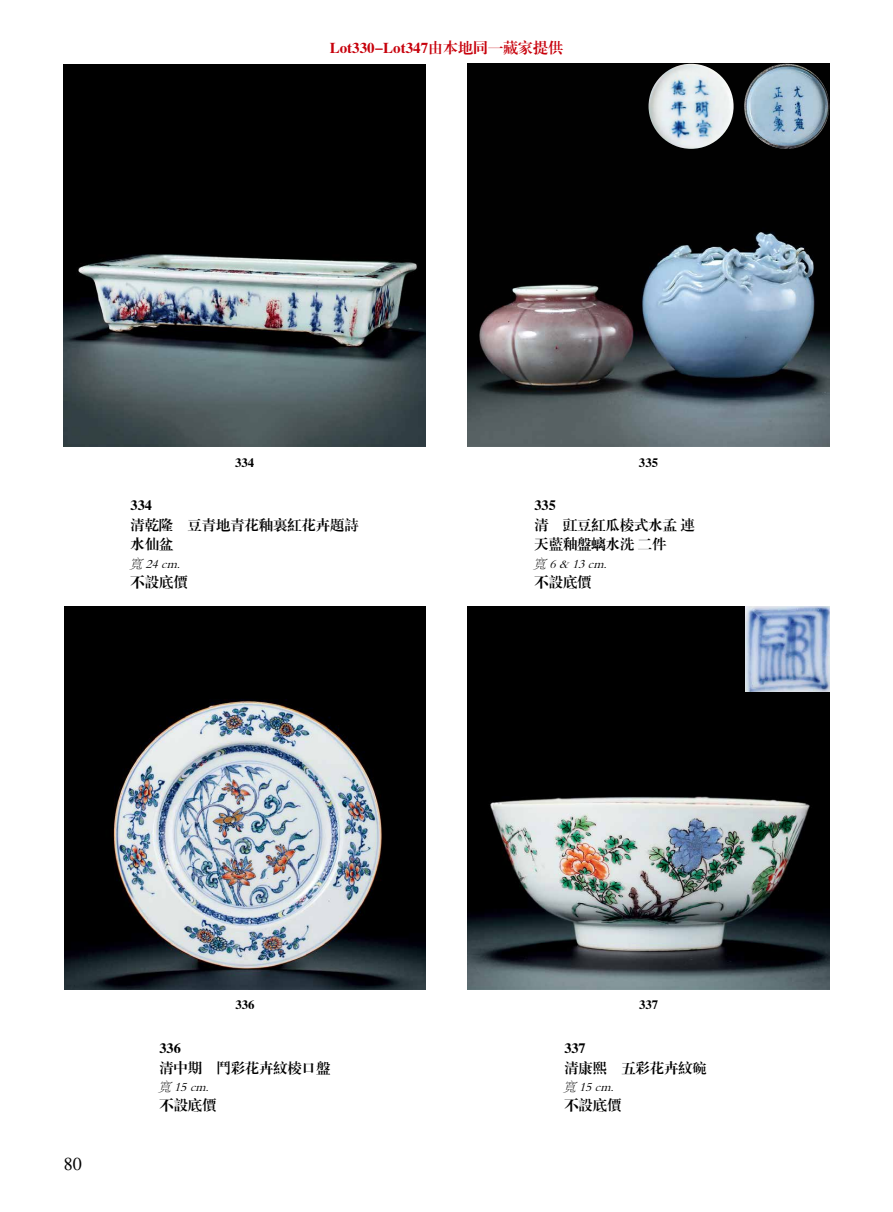
<style>
.page{position:relative;width:893px;height:1212px;background:#fff}
.page>*{position:absolute;margin:0;border:0;box-sizing:border-box;transform-origin:0 0}
.t1{font:18px "Times";color:#000}
.t2{font:15px "FZXBSFW GB1 0";color:#c7000b}
.t3{font:14.25px/19.5px "FZXBSFW GB1 0";color:#000}
.t4{font:italic 12.75px "FZSYFW GB1 0";color:#000}
.t5{font:12.75px "FZXBSFW GB1 0";color:#000}
</style>
<div class="page">
<img style="left:468px;top:64px;width:361px;height:383px">
<img style="left:64px;top:64px;width:361px;height:383px">
<img style="left:468px;top:606px;width:361px;height:384px">
<img style="left:64px;top:606px;width:361px;height:384px">
<img style="left:745px;top:606px;width:84px;height:85px">
<img style="left:648px;top:64px;width:86px;height:85px;border-radius:43px">
<img style="left:744px;top:64px;width:85px;height:85px;border-radius:43px">
<p class="t2" style="left:330px;top:40px;width:235px">Lot330-Lot347由本地同一藏家提供</p>
<p class="t5" style="left:235px;top:455px;width:21px">334</p>
<p class="t5" style="left:639px;top:455px;width:21px">335</p>
<p class="t3" style="left:131px;top:496px;width:229px">334<br>清乾隆 豆青地青花釉里红花卉题诗水仙盆</p>
<p class="t4" style="left:129px;top:556px;width:56px">宽 24cm.</p>
<p class="t3" style="left:131px;top:573px;width:58px">不设底价</p>
<p class="t3" style="left:534px;top:496px;width:162px">335<br>清 豇豆红瓜棱式水孟连天蓝釉盘螭水洗二件</p>
<p class="t4" style="left:533px;top:556px;width:79px">宽 6&amp; 13cm.</p>
<p class="t3" style="left:534px;top:573px;width:58px">不设底价</p>
<p class="t1" style="left:64px;top:1153px;width:19px">80</p>
<p class="t5" style="left:235px;top:998px;width:21px">336</p>
<p class="t3" style="left:159px;top:1039px;width:173px">336<br>清中期 斗彩花卉纹棱口盘</p>
<p class="t4" style="left:158px;top:1080px;width:56px">宽 15cm.</p>
<p class="t3" style="left:159px;top:1096px;width:59px">不设底价</p>
<p class="t5" style="left:639px;top:998px;width:21px">337</p>
<p class="t3" style="left:564px;top:1039px;width:144px">337<br>清康熙 五彩花卉纹碗</p>
<p class="t4" style="left:563px;top:1080px;width:56px">宽 15cm.</p>
<p class="t3" style="left:564px;top:1096px;width:58px">不设底价</p>
</div>
